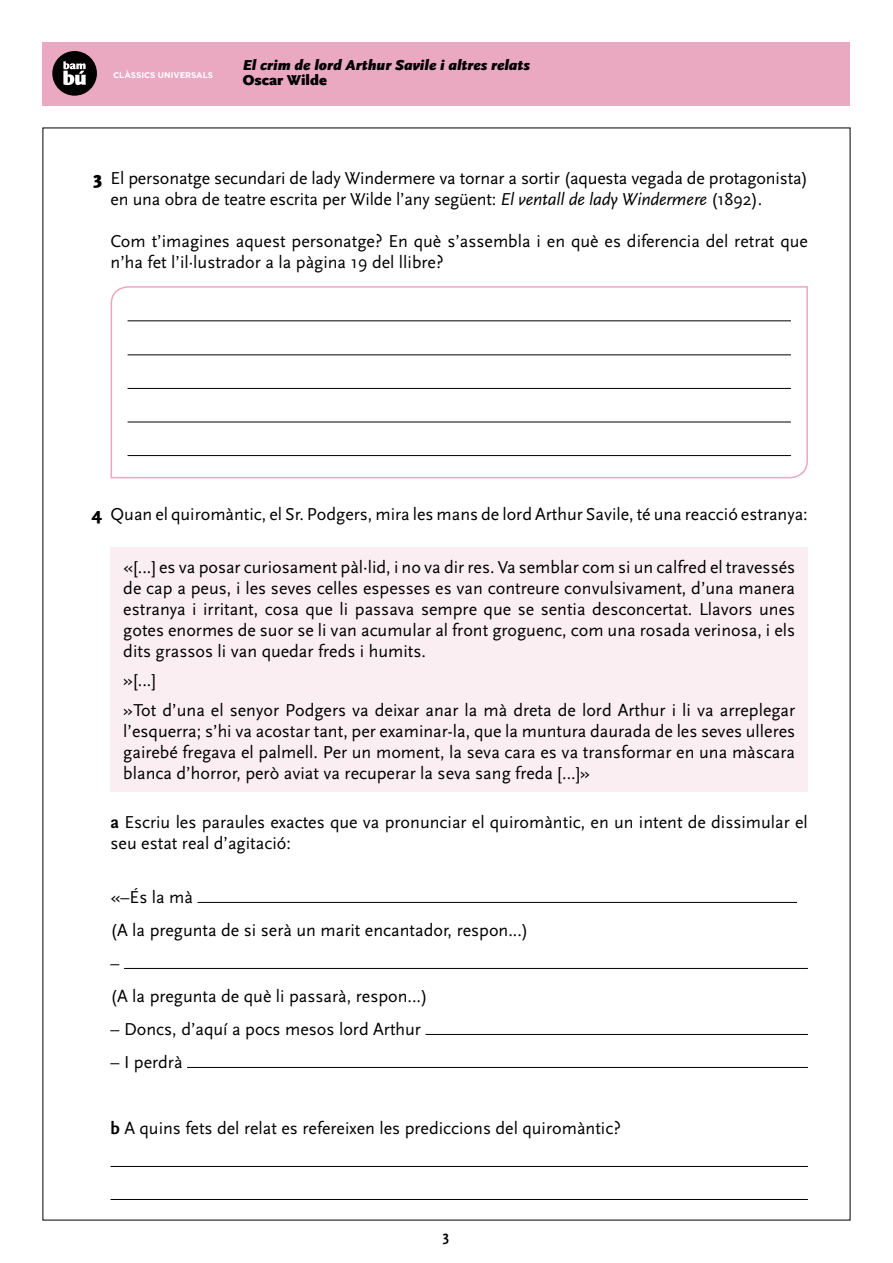
<style>
.page{position:relative;width:893px;height:1263px;background:#fff}
.page>*{position:absolute;margin:0;border:0;box-sizing:border-box;transform-origin:0 0}
.t1{font:18px/21px "Scala Sans";color:#000}
.t2{font:italic 900 15px "Scala Sans";color:#000}
.t3{font:900 15px "Scala Sans";color:#000}
.t4{font:700 15px "Scala Sans";color:#000}
.t5{font:700 8.25px "Gotham";color:#fff}
.s1{font-weight:900}
.s2{font-style:italic}
.s3{font-weight:700}
</style>
<div class="page">
<div style="left:43px;top:43px;width:807px;height:63px;background:#eaa8c1"></div>
<svg style="left:52px;top:51px;width:45px;height:45px"></svg>
<div style="left:111px;top:547px;width:697px;height:245px;background:#fbeef3"></div>
<hr style="left:198px;top:902px;width:599px;height:1px;background:#000">
<hr style="left:124px;top:968px;width:684px;height:1px;background:#000">
<hr style="left:425px;top:1034px;width:383px;height:1px;background:#000">
<hr style="left:187px;top:1067px;width:621px;height:1px;background:#000">
<hr style="left:111px;top:1166px;width:697px;height:1px;background:#000">
<hr style="left:111px;top:1199px;width:697px;height:1px;background:#000">
<svg style="left:110px;top:286px;width:698px;height:193px"></svg>
<hr style="left:128px;top:321px;width:663px;height:1px;background:#000">
<hr style="left:128px;top:388px;width:663px;height:1px;background:#000">
<hr style="left:128px;top:355px;width:663px;height:1px;background:#000">
<hr style="left:128px;top:455px;width:663px;height:1px;background:#000">
<hr style="left:128px;top:422px;width:663px;height:1px;background:#000">
<p class="t5" style="left:113px;top:70px;width:102px">CLÀSSICS UNIVERSALS</p>
<p class="t2" style="left:243px;top:56px;width:289px">El crim de lord Arthur Savile i altres relats</p>
<p class="t3" style="left:243px;top:71px;width:86px">Oscar Wilde</p>
<p class="t1" style="left:111px;top:168px;width:699px;text-indent:-17px"><span class="s1">3</span> El personatge secundari de lady Windermere va tornar a sortir (aquesta vegada de protagonista) en una obra de teatre escrita per Wilde l’any següent: <span class="s2">El ventall de lady Windermere</span> (1892).</p>
<p class="t1" style="left:111px;top:231px;width:699px">Com t’imagines aquest personatge? En què s’assembla i en què es diferencia del retrat que n’ha fet l’il·lustrador a la pàgina 19 del llibre?</p>
<p class="t1" style="left:92px;top:504px;width:718px"><span class="s1">4</span> Quan el quiromàntic, el Sr. Podgers, mira les mans de lord Arthur Savile, té una reacció estranya:</p>
<p class="t1" style="left:123px;top:557px;width:673px;text-align:justify">«[...] es va posar curiosament pàl·lid, i no va dir res. Va semblar com si un calfred el travessés de cap a peus, i les seves celles espesses es van contreure convulsivament, d’una manera estranya i irritant, cosa que li passava sempre que se sentia desconcertat. Llavors unes gotes enormes de suor se li van acumular al front groguenc, com una rosada verinosa, i els dits grassos li van quedar freds i humits.</p>
<p class="t1" style="left:123px;top:666px;width:673px;line-height:29.5px">»[...]<br>»Tot d’una el senyor Podgers va deixar anar la mà dreta de lord Arthur i li va arreplegar</p>
<p class="t1" style="left:123px;top:721px;width:673px;text-align:justify">l’esquerra; s’hi va acostar tant, per examinar-la, que la muntura daurada de les seves ulleres gairebé fregava el palmell. Per un moment, la seva cara es va transformar en una màscara blanca d’horror, però aviat va recuperar la seva sang freda [...]»</p>
<p class="t1" style="left:111px;top:812px;width:699px"><span class="s3">a</span> Escriu les paraules exactes que va pronunciar el quiromàntic, en un intent de dissimular el seu estat real d’agitació:</p>
<p class="t1" style="left:111px;top:881px;width:419px;line-height:33px">«–És la mà<br>(A la pregunta de si serà un marit encantador, respon...) –<br>(A la pregunta de què li passarà, respon...)</p>
<p class="t1" style="left:111px;top:1019px;width:312px">– Doncs, d’aquí a pocs mesos lord Arthur</p>
<p class="t1" style="left:111px;top:1052px;width:74px">– I perdrà</p>
<p class="t1" style="left:111px;top:1118px;width:512px"><span class="s3">b</span> A quins fets del relat es refereixen les prediccions del quiromàntic?</p>
<p class="t4" style="left:443px;top:1228px;width:8px">3</p>
</div>
